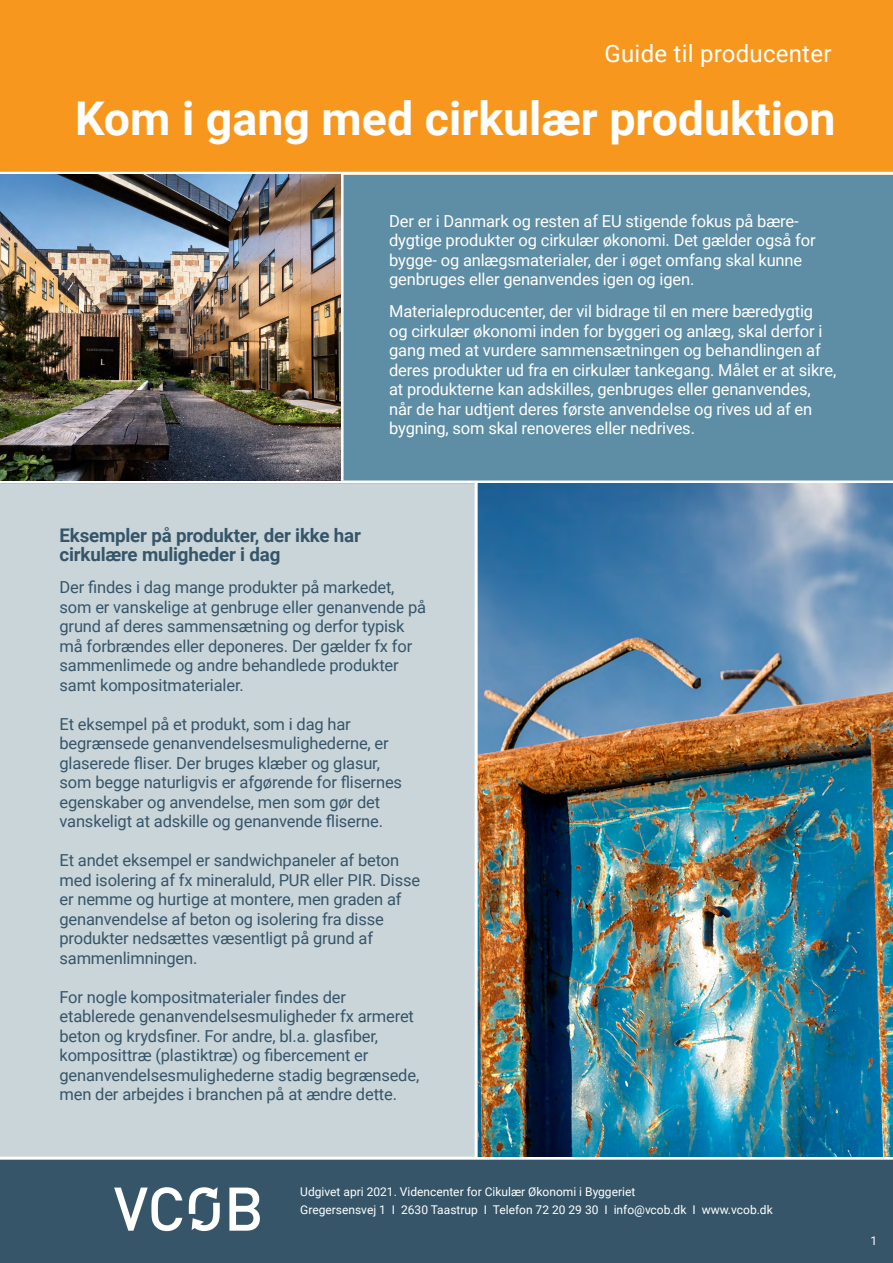
<style>
.page{position:relative;width:893px;height:1263px;background:#fff}
.page>*{position:absolute;margin:0;border:0;box-sizing:border-box;transform-origin:0 0}
.overskrift_forsiden{font:700 46.5px "Roboto";color:#fff}
.underoverskrift{font:24px "Roboto";letter-spacing:.01em;color:#fff}
.brød{font:700 18.75px/19.5px "Roboto";letter-spacing:-.01em;color:#365569}
.brød-2{font:16.5px/19.5px "Roboto";letter-spacing:-.01em;color:#365569}
.brød-3{font:16.5px/19.5px "Roboto";letter-spacing:-.01em;color:#fff}
.brød_8_10_neg{font:12px "Roboto";color:#fff}
</style>
<div class="page">
<div style="left:0;top:483px;width:893px;height:677px;background:#cad5da"></div>
<div style="left:0;top:175px;width:893px;height:308px;background:#5d8ea5"></div>
<div style="left:0;top:0;width:893px;height:174px;background:#f8971d"></div>
<div style="left:0;top:1157px;width:893px;height:106px;background:#365569"></div>
<svg style="left:114px;top:1187px;width:68px;height:44px"></svg>
<svg style="left:229px;top:1187px;width:31px;height:44px"></svg>
<svg style="left:189px;top:1187px;width:31px;height:44px"></svg>
<hr style="left:0;top:480px;width:893px;height:3px;background:#fff">
<hr style="left:0;top:1157px;width:893px;height:3px;background:#fff">
<hr style="left:0;top:172px;width:893px;height:3px;background:#fff">
<img style="left:478px;top:483px;width:415px;height:674px">
<hr style="left:341px;top:172px;width:3px;height:308px;background:#fff">
<hr style="left:475px;top:482px;width:3px;height:675px;background:#fff">
<img style="left:0;top:175px;width:341px;height:305px">
<p class="underoverskrift" style="left:605px;top:36px;width:228px">Guide til producenter</p>
<p class="overskrift_forsiden" style="left:75px;top:86px;width:762px">Kom i gang med cirkulær produktion</p>
<p class="brød-3" style="left:389px;top:210px;width:428px">Der er i Danmark og resten af EU stigende fokus på bære&shy;dygtige produkter og cirkulær økonomi. Det gælder også for bygge- og anlægsmaterialer, der i øget omfang skal kunne genbruges eller genanvendes igen og igen.</p>
<p class="brød-3" style="left:389px;top:301px;width:449px">Materialeproducenter, der vil bidrage til en mere bæredygtig<br>og cirkulær økonomi inden for byggeri og anlæg, skal derfor i gang med at vurdere sammensætningen og behandlingen af deres produkter ud fra en cirkulær tankegang. Målet er at sikre, at produkterne kan adskilles, genbruges eller genanvendes, når de har udtjent deres første anvendelse og rives ud af en bygning, som skal renoveres eller nedrives.</p>
<p class="brød" style="left:60px;top:524px;width:303px">Eksempler på produkter, der ikke har cirkulære muligheder i dag</p>
<p class="brød-2" style="left:60px;top:577px;width:368px">Der findes i dag mange produkter på markedet, som er vanskelige at genbruge eller genanvende på grund af deres sammensætning og derfor typisk må forbrændes eller deponeres. Der gælder fx for sammenlimede og andre behandlede produkter samt kompositmaterialer.</p>
<p class="brød-2" style="left:60px;top:714px;width:344px">Et eksempel på et produkt, som i dag har begrænsede genanvendelsesmulighederne, er glaserede fliser. Der bruges klæber og glasur, som begge naturligvis er afgørende for flisernes egenskaber og anvendelse, men som gør det vanskeligt at adskille og genanvende fliserne.</p>
<p class="brød-2" style="left:60px;top:850px;width:362px">Et andet eksempel er sandwichpaneler af beton med isolering af fx mineraluld, PUR eller PIR. Disse er nemme og hurtige at montere, men graden af genanvendelse af beton og isolering fra disse produkter nedsættes væsentligt på grund af sammenlimningen.</p>
<p class="brød-2" style="left:60px;top:987px;width:361px">For nogle kompositmaterialer findes der etablerede genanvendelsesmuligheder fx armeret beton og krydsfiner. For andre, bl.a. glasfiber, komposittræ (plastiktræ) og fibercement er genanvendelsesmulighederne stadig begrænsede, men der arbejdes i branchen på at ændre dette.</p>
<p class="brød_8_10_neg" style="left:300px;top:1183px;width:336px">Udgivet apri 2021. Videncenter for Cikulær Økonomi i Byggeriet</p>
<p class="brød_8_10_neg" style="left:300px;top:1201px;width:474px">Gregersensvej 1 I 2630 Taastrup I Telefon 72 20 29 30 I info@vcob.dk I www.vcob.dk</p>
<p class="brød_8_10_neg" style="left:870px;top:1232px;width:8px">1</p>
</div>
